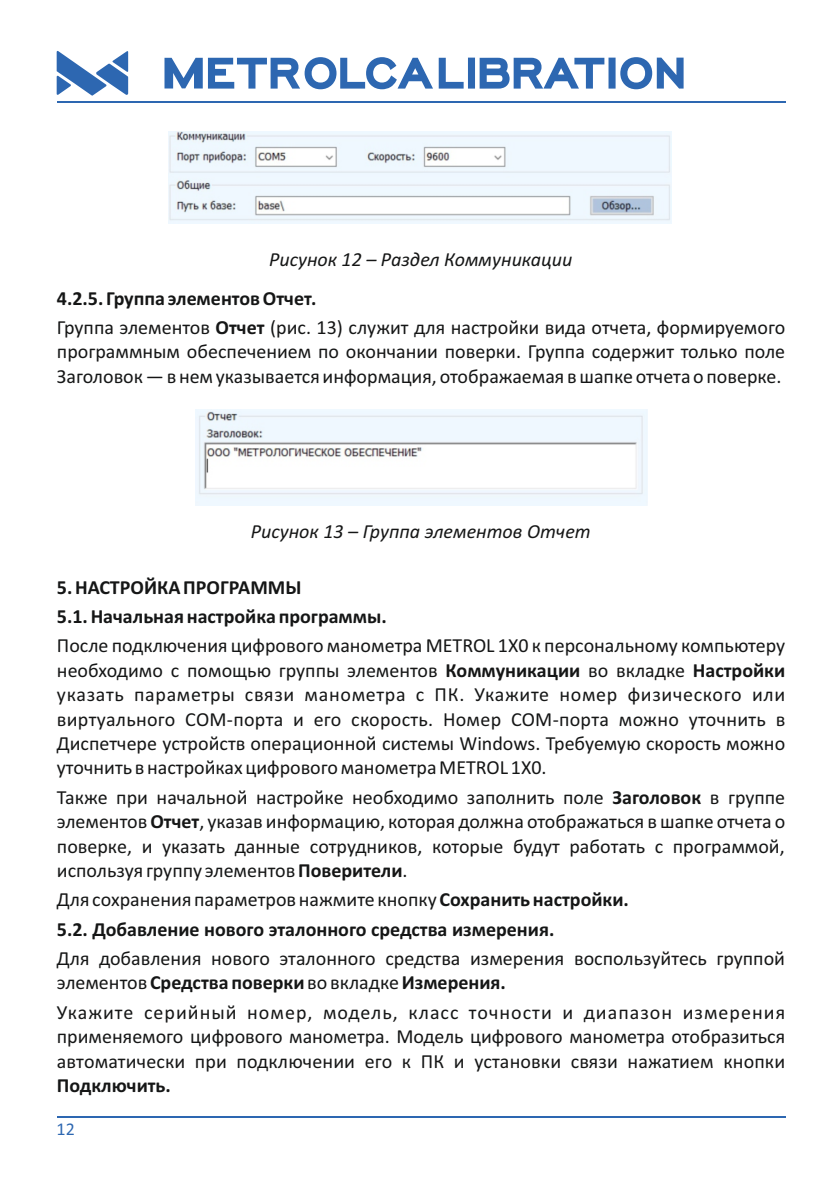
<style>
.page{position:relative;width:840px;height:1191px;background:#fff}
.page>*{position:absolute;margin:0;border:0;box-sizing:border-box;transform-origin:0 0}
.t1{font:20px/24.4px "Calibri";color:#151616}
.t2{font:700 20px/29.2px "Calibri";color:#151616}
.t3{font:italic 20px "Calibri";color:#151616}
.t4{font:18px "Calibri";color:#2d67b1}
.s1{font-weight:700}
.s2{font-weight:400}
</style>
<div class="page">
<hr style="left:57px;top:101px;width:728px;height:2px;background:#2d67b1">
<svg style="left:57px;top:51px;width:71px;height:45px"></svg>
<svg style="left:164px;top:57px;width:519px;height:32px"></svg>
<hr style="left:57px;top:1116px;width:728px;height:2px;background:#2d67b1">
<img style="left:168px;top:131px;width:503px;height:92px">
<img style="left:195px;top:409px;width:451px;height:97px">
<p class="t3" style="left:269px;top:251px;width:305px">Рисунок 12 – Раздел Коммуникации</p>
<p class="t1" style="left:57px;top:285px;width:729px;line-height:29.2px"><span class="s1">4.2.5. Группа элементов Отчет.<br></span>Группа элементов <span class="s1">Отчет</span> (рис. 13) служит для настройки вида отчета, формируемого</p>
<p class="t1" style="left:57px;top:341px;width:729px">программным обеспечением по окончании поверки. Группа содержит только поле<br>Заголовок — в нем указывается информация, отображаемая в шапке отчета о поверке.</p>
<p class="t3" style="left:251px;top:522px;width:341px">Рисунок 13 – Группа элементов Отчет</p>
<p class="t2" style="left:57px;top:574px;width:331px">5. НАСТРОЙКА ПРОГРАММЫ<br>5.1. Начальная настройка программы.</p>
<p class="t1" style="left:57px;top:635px;width:729px;text-align:justify">После подключения цифрового манометра METROL 1X0 к персональному компьютеру необходимо с помощью группы элементов <span class="s1">Коммуникации</span> во вкладке <span class="s1">Настройки </span>указать параметры связи манометра с ПК. Укажите номер физического или виртуального COM-порта и его скорость. Номер COM-порта можно уточнить в Диспетчере устройств операционной системы Windows. Требуемую скорость можно уточнить в настройках цифрового манометра METROL 1X0.</p>
<p class="t1" style="left:57px;top:786px;width:729px;text-align:justify">Также при начальной настройке необходимо заполнить поле <span class="s1">Заголовок</span> в группе элементов <span class="s1">Отчет</span>, указав информацию, которая должна отображаться в шапке отчета о поверке, и указать данные сотрудников, которые будут работать с программой, используя группу элементов <span class="s1">Поверители</span>.</p>
<p class="t2" style="left:57px;top:886px;width:573px"><span class="s2">Для сохранения параметров нажмите кнопку</span> Сохранить настройки.<br>5.2. Добавление нового эталонного средства измерения.</p>
<p class="t1" style="left:57px;top:947px;width:729px">Для добавления нового эталонного средства измерения воспользуйтесь группой элементов <span class="s1">Средства поверки</span>во вкладке <span class="s1">Измерения.</span></p>
<p class="t1" style="left:57px;top:1001px;width:729px;text-align:justify">Укажите серийный номер, модель, класс точности и диапазон измерения применяемого цифрового манометра. Модель цифрового манометра отобразиться автоматически при подключении его к ПК и установки связи нажатием кнопки</p>
<p class="t2" style="left:57px;top:1072px;width:115px">Подключить.</p>
<p class="t4" style="left:56px;top:1121px;width:20px">12</p>
</div>
